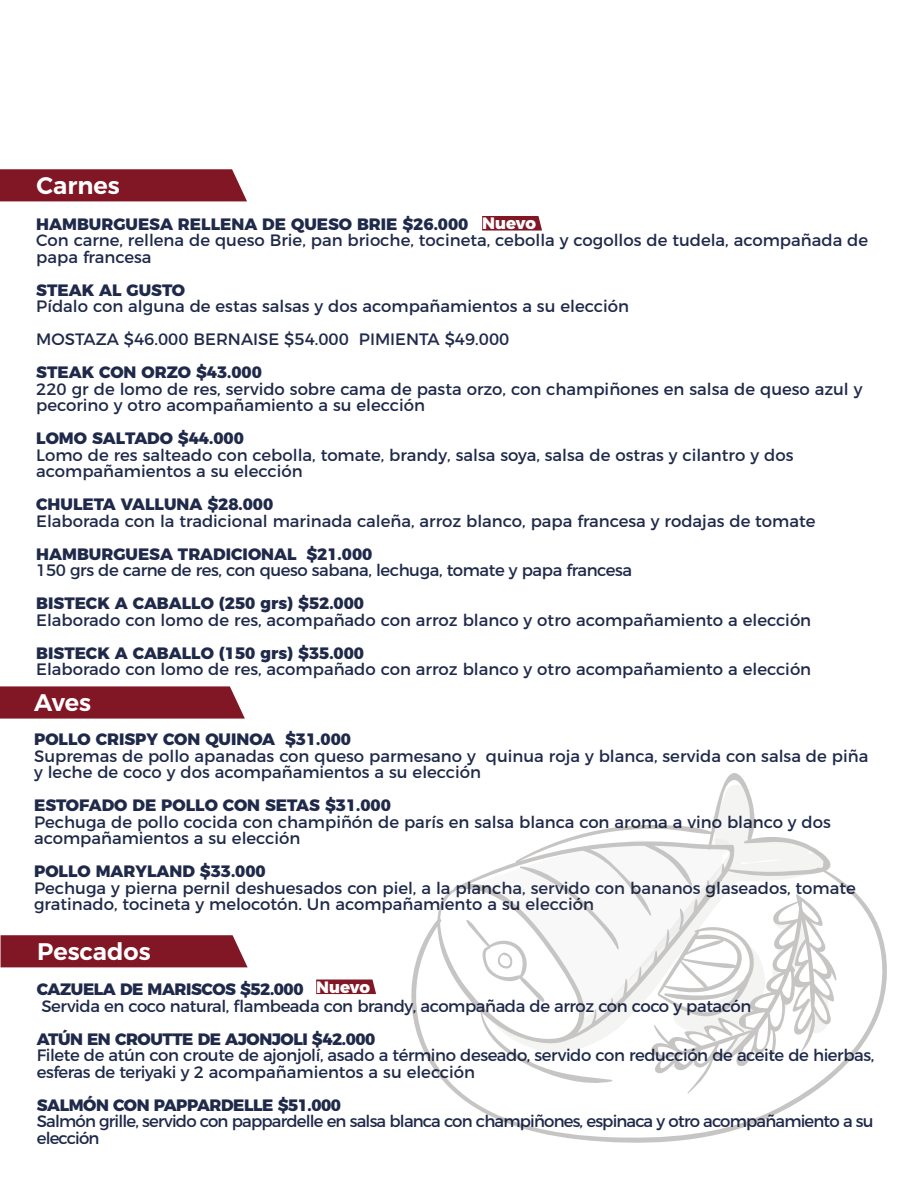
<style>
.page{position:relative;width:918px;height:1188px;background:#fff}
.page>*{position:absolute;margin:0;border:0;box-sizing:border-box;transform-origin:0 0}
.t1{font:600 24px "Montserrat";color:#fff}
.t2{font:16.5px/16.5px "Montserrat";color:#1f294a}
.t3{font:800 16.5px "Montserrat";color:#1f294a}
.t4{font:16.5px/16.5px "Montserrat";letter-spacing:-.025em;color:#1f294a}
.t5{font:16.5px/16.5px "Montserrat";letter-spacing:-.05em;color:#1f294a}
.t6{font:800 16.5px "Montserrat";letter-spacing:-.025em;color:#1f294a}
.t7{font:800 16.5px "Montserrat";letter-spacing:-.01em;color:#fff}
</style>
<div class="page">
<div style="left:0;top:169px;width:247px;height:32px;background:#811624"></div>
<svg style="left:0;top:686px;width:245px;height:33px;background:#882330"></svg>
<div style="left:1px;top:935px;width:247px;height:32px;background:#811624"></div>
<svg style="left:411px;top:773px;width:476px;height:370px"></svg>
<svg style="left:466px;top:866px;width:153px;height:136px"></svg>
<svg style="left:649px;top:894px;width:187px;height:200px"></svg>
<svg style="left:316px;top:980px;width:60px;height:14px"></svg>
<svg style="left:482px;top:216px;width:60px;height:15px"></svg>
<h1 class="t1" style="left:37px;top:166px;width:85px">Carnes</h1>
<p class="t3" style="left:36px;top:210px;width:434px">HAMBURGUESA RELLENA DE QUESO BRIE $26.000</p>
<p class="t2" style="left:36px;top:231px;width:834px">Con carne, rellena de queso Brie, pan brioche, tocineta, cebolla y cogollos de tudela, acompañada de papa francesa</p>
<p class="t3" style="left:36px;top:276px;width:150px">STEAK AL GUSTO</p>
<p class="t2" style="left:36px;top:288px;width:594px;line-height:33px">Pídalo con alguna de estas salsas y dos acompañamientos a su elección<br>MOSTAZA $46.000 BERNAISE $54.000 PIMIENTA $49.000</p>
<p class="t3" style="left:36px;top:358px;width:227px">STEAK CON ORZO $43.000</p>
<p class="t2" style="left:36px;top:379px;width:828px">220 gr de lomo de res, servido sobre cama de pasta orzo, con champiñones en salsa de queso azul y pecorino y otro acompañamiento a su elección</p>
<p class="t3" style="left:36px;top:424px;width:209px">LOMO SALTADO $44.000</p>
<p class="t2" style="left:36px;top:445px;width:759px">Lomo de res salteado con cebolla, tomate, brandy, salsa soya, salsa de ostras y cilantro y dos acompañamientos a su elección</p>
<p class="t3" style="left:36px;top:490px;width:239px">CHULETA VALLUNA $28.000</p>
<p class="t2" style="left:36px;top:511px;width:781px">Elaborada con la tradicional marinada caleña, arroz blanco, papa francesa y rodajas de tomate</p>
<p class="t3" style="left:36px;top:540px;width:338px">HAMBURGUESA TRADICIONAL $21.000</p>
<p class="t4" style="left:36px;top:561px;width:597px">150 grs de carne de res, con queso sabana, lechuga, tomate y papa francesa</p>
<p class="t3" style="left:36px;top:589px;width:329px">BISTECK A CABALLO (250 grs) $52.000</p>
<p class="t2" style="left:36px;top:610px;width:776px">Elaborado con lomo de res, acompañado con arroz blanco y otro acompañamiento a elección</p>
<p class="t3" style="left:36px;top:639px;width:329px">BISTECK A CABALLO (150 grs) $35.000</p>
<p class="t2" style="left:36px;top:660px;width:776px">Elaborado con lomo de res, acompañado con arroz blanco y otro acompañamiento a elección</p>
<p class="t7" style="left:482px;top:209px;width:55px">Nuevo</p>
<h1 class="t1" style="left:34px;top:683px;width:58px">Aves</h1>
<p class="t3" style="left:34px;top:726px;width:318px">POLLO CRISPY CON QUINOA $31.000</p>
<p class="t2" style="left:34px;top:746px;width:836px">Supremas de pollo apanadas con queso parmesano y quinua roja y blanca, servida con salsa de piña y leche de coco y dos acompañamientos a su elección</p>
<p class="t3" style="left:34px;top:792px;width:358px">ESTOFADO DE POLLO CON SETAS $31.000</p>
<p class="t2" style="left:34px;top:812px;width:798px">Pechuga de pollo cocida con champiñón de parís en salsa blanca con aroma a vino blanco y dos acompañamientos a su elección</p>
<p class="t3" style="left:34px;top:858px;width:233px">POLLO MARYLAND $33.000</p>
<p class="t2" style="left:34px;top:878px;width:823px">Pechuga y pierna pernil deshuesados con piel, a la plancha, servido con bananos glaseados, tomate gratinado, tocineta y melocotón. Un acompañamiento a su elección</p>
<h1 class="t1" style="left:37px;top:932px;width:115px">Pescados</h1>
<p class="t7" style="left:316px;top:973px;width:55px">Nuevo</p>
<p class="t6" style="left:37px;top:976px;width:268px">CAZUELA DE MARISCOS $52.000</p>
<p class="t4" style="left:41px;top:997px;width:711px">Servida en coco natural, flambeada con brandy, acompañada de arroz con coco y patacón</p>
<p class="t6" style="left:37px;top:1025px;width:340px">ATÚN EN CROUTTE DE AJONJOLI $42.000</p>
<p class="t4" style="left:37px;top:1046px;width:839px">Filete de atún con croute de ajonjolí, asado a término deseado, servido con reducción de aceite de hierbas, esferas de teriyaki y 2 acompañamientos a su elección</p>
<p class="t6" style="left:37px;top:1091px;width:306px">SALMÓN CON PAPPARDELLE $51.000</p>
<p class="t5" style="left:37px;top:1112px;width:838px">Salmón grille, servido con pappardelle en salsa blanca con champiñones, espinaca y otro acompañamiento a su elección</p>
</div>
